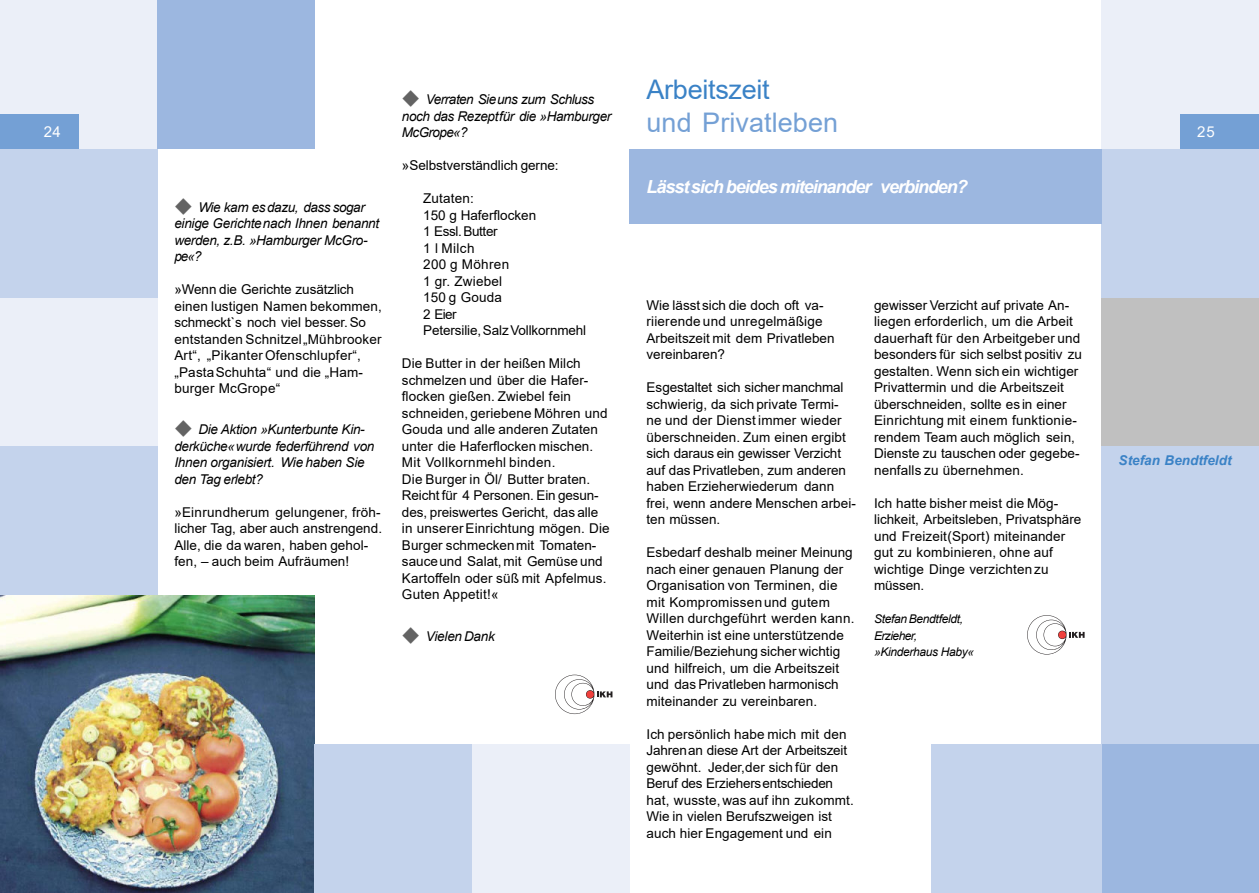
<style>
.page{position:relative;width:1259px;height:893px;background:#fff}
.page>*{position:absolute;margin:0;border:0;box-sizing:border-box;transform-origin:0 0}
.t1{font:27px "Arial";letter-spacing:.005em;color:#74a0d5}
.t2{font:27px "Arial";letter-spacing:-.01em;color:#3a82c6}
.t3{font:italic 700 18px "Arial";letter-spacing:-.06em;color:#fff}
.t4{font:15px "Arial";color:#fff}
.t5{font:13.5px/16.5px "Arial";letter-spacing:.005em;color:#000}
.t6{font:italic 13.5px/16.5px "Arial";letter-spacing:-.025em;color:#000}
.t7{font:italic 700 13.5px "Arial";color:#3a82c6}
.t8{font:italic 12px/16.5px "Arial";letter-spacing:-.025em;color:#000}
.s1{font-family:"Malgun Gothic";font-style:normal;font-size:18px;color:#636363}
</style>
<div class="page">
<div style="left:0;top:149px;width:157px;height:149px;background:#c4d3ec"></div>
<div style="left:0;top:0;width:157px;height:149px;background:#ebeff8"></div>
<div style="left:0;top:298px;width:157px;height:148px;background:#ebeff8"></div>
<div style="left:0;top:115px;width:79px;height:34px;background:#74a0d5"></div>
<img style="left:0;top:595px;width:315px;height:298px">
<div style="left:0;top:446px;width:157px;height:149px;background:#c4d3ec"></div>
<div style="left:315px;top:744px;width:157px;height:149px;background:#c4d3ec"></div>
<svg style="left:555px;top:675px;width:57px;height:39px"></svg>
<div style="left:157px;top:0;width:158px;height:149px;background:#9cb7e0"></div>
<div style="left:472px;top:744px;width:157px;height:149px;background:#ebeff8"></div>
<div style="left:1101px;top:744px;width:158px;height:149px;background:#9cb7e0"></div>
<div style="left:931px;top:744px;width:170px;height:149px;background:#c4d3ec"></div>
<div style="left:1101px;top:0;width:158px;height:149px;background:#ebeff8"></div>
<div style="left:1180px;top:115px;width:79px;height:34px;background:#74a0d5"></div>
<div style="left:1101px;top:149px;width:158px;height:149px;background:#c4d3ec"></div>
<div style="left:1101px;top:298px;width:158px;height:148px;background:#c0c0c0"></div>
<div style="left:1101px;top:446px;width:158px;height:149px;background:#c4d3ec"></div>
<div style="left:1101px;top:595px;width:158px;height:149px;background:#c4d3ec"></div>
<div style="left:629px;top:149px;width:472px;height:74px;background:#9cb7e0"></div>
<svg style="left:1027px;top:615px;width:57px;height:39px"></svg>
<p class="t4" style="left:44px;top:126px;width:19px">24</p>
<p class="t6" style="left:174px;top:200px;width:206px"><span class="s1">◆</span> Wie kam esdazu, dass sogar einige Gerichtenach Ihnen benannt werden, z.B. »Hamburger McGro&shy;pe«?</p>
<p class="t5" style="left:174px;top:282px;width:209px">»Wenn die Gerichte zusätzlich einen lustigen Namen bekommen, schmeckt`s noch viel besser.So entstanden Schnitzel„Mühbrooker<br>Art“, „PikanterOfenschlupfer“, „PastaSchuhta“ und die „Ham&shy;burger McGrope“</p>
<p class="t6" style="left:174px;top:423px;width:201px"><span class="s1">◆</span> Die Aktion »Kunterbunte Kin&shy;derküche«wurde federführend von<br>Ihnen organisiert. Wie haben Sie den Tag erlebt?</p>
<p class="t5" style="left:174px;top:505px;width:209px">»Einrundherum gelungener, fröh&shy;licher Tag, aber auch anstrengend.<br>Alle, die da waren, haben gehol&shy;fen, – auch beim Aufräumen!</p>
<p class="t6" style="left:402px;top:93px;width:211px"><span class="s1">◆</span> Verraten Sieuns zum Schluss noch das Rezeptfür die »Hamburger<br>McGrope«?</p>
<p class="t5" style="left:402px;top:159px;width:158px">»Selbstverständlich gerne:</p>
<p class="t5" style="left:423px;top:192px;width:165px">Zutaten:<br>150 g Haferflocken<br>1 Essl.Butter<br>1 l Milch<br>200 g Möhren<br>1 gr. Zwiebel<br>150 g Gouda<br>2 Eier<br>Petersilie,SalzVollkornmehl</p>
<p class="t5" style="left:402px;top:357px;width:209px">Die Butter in der heißen Milch schmelzen und über die Hafer&shy;flocken gießen. Zwiebel fein schneiden, geriebene Möhren und<br>Gouda und alle anderen Zutaten unter die Haferflocken mischen.<br>Mit Vollkornmehl binden.<br>Die Burger in Öl/ Butter braten.<br>Reicht für 4 Personen. Ein gesun&shy;des, preiswertes Gericht, das alle in unsererEinrichtung mögen. Die<br>Burger schmeckenmit Tomaten&shy;sauceund Salat,mit Gemüse und<br>Kartoffeln oder süß mit Apfelmus.<br>Guten Appetit!«</p>
<p class="t6" style="left:402px;top:629px;width:94px"><span class="s1">◆</span> VielenDank</p>
<h1 class="t2" style="left:646px;top:80px;width:125px">Arbeitszeit</h1>
<h1 class="t1" style="left:646px;top:112px;width:193px">und Privatleben</h1>
<h2 class="t3" style="left:646px;top:180px;width:323px">Lässtsich beides miteinander verbinden?</h2>
<p class="t5" style="left:646px;top:298px;width:190px">Wie lässt sich die doch oft va&shy;riierende und unregelmäßige<br>Arbeitszeit mit dem Privatleben vereinbaren?</p>
<p class="t5" style="left:646px;top:380px;width:211px">Esgestaltet sich sicher manchmal schwierig, da sich private Termi&shy;ne und der Dienst immer wieder überschneiden. Zum einen ergibt sich daraus ein gewisser Verzicht auf das Privatleben, zum anderen haben Erzieherwiederum dann frei, wenn andere Menschen arbei&shy;ten müssen.</p>
<p class="t5" style="left:646px;top:545px;width:209px">Esbedarf deshalb meiner Meinung nach einer genauen Planung der<br>Organisation von Terminen, die mit Kompromissen und gutem<br>Willen durchgeführt werden kann.<br>Weiterhin ist eine unterstützende<br>Familie/Beziehung sicher wichtig und hilfreich, um die Arbeitszeit und das Privatleben harmonisch miteinander zu vereinbaren.</p>
<p class="t5" style="left:646px;top:727px;width:209px">Ich persönlich habe mich mit den<br>Jahrenan diese Art der Arbeitszeit gewöhnt. Jeder,der sich für den<br>Beruf des Erziehersentschieden hat, wusste,was auf ihn zukommt.<br>Wie in vielen Berufszweigen ist auch hier Engagement und ein</p>
<p class="t5" style="left:874px;top:298px;width:209px">gewisser Verzicht auf private An&shy;liegen erforderlich, um die Arbeit dauerhaft für den Arbeitgeber und besonders für sich selbst positiv zu gestalten. Wenn sich ein wichtiger Privattermin und die Arbeitszeit überschneiden, sollte es in einer Einrichtung mit einem funktionie&shy;rendem Team auch möglich sein, Dienste zu tauschen oder gegebe&shy;nenfalls zu übernehmen.</p>
<p class="t5" style="left:874px;top:496px;width:209px">Ich hatte bisher meist die Mög&shy;lichkeit, Arbeitsleben, Privatsphäre und Freizeit(Sport) miteinander gut zu kombinieren, ohne auf wichtige Dinge verzichten zu müssen.</p>
<p class="t8" style="left:874px;top:612px;width:102px">Stefan Bendtfeldt,<br>Erzieher, »Kinderhaus Haby«</p>
<p class="t4" style="left:1197px;top:126px;width:19px">25</p>
<p class="t7" style="left:1118px;top:455px;width:114px">Stefan Bendtfeldt</p>
</div>
